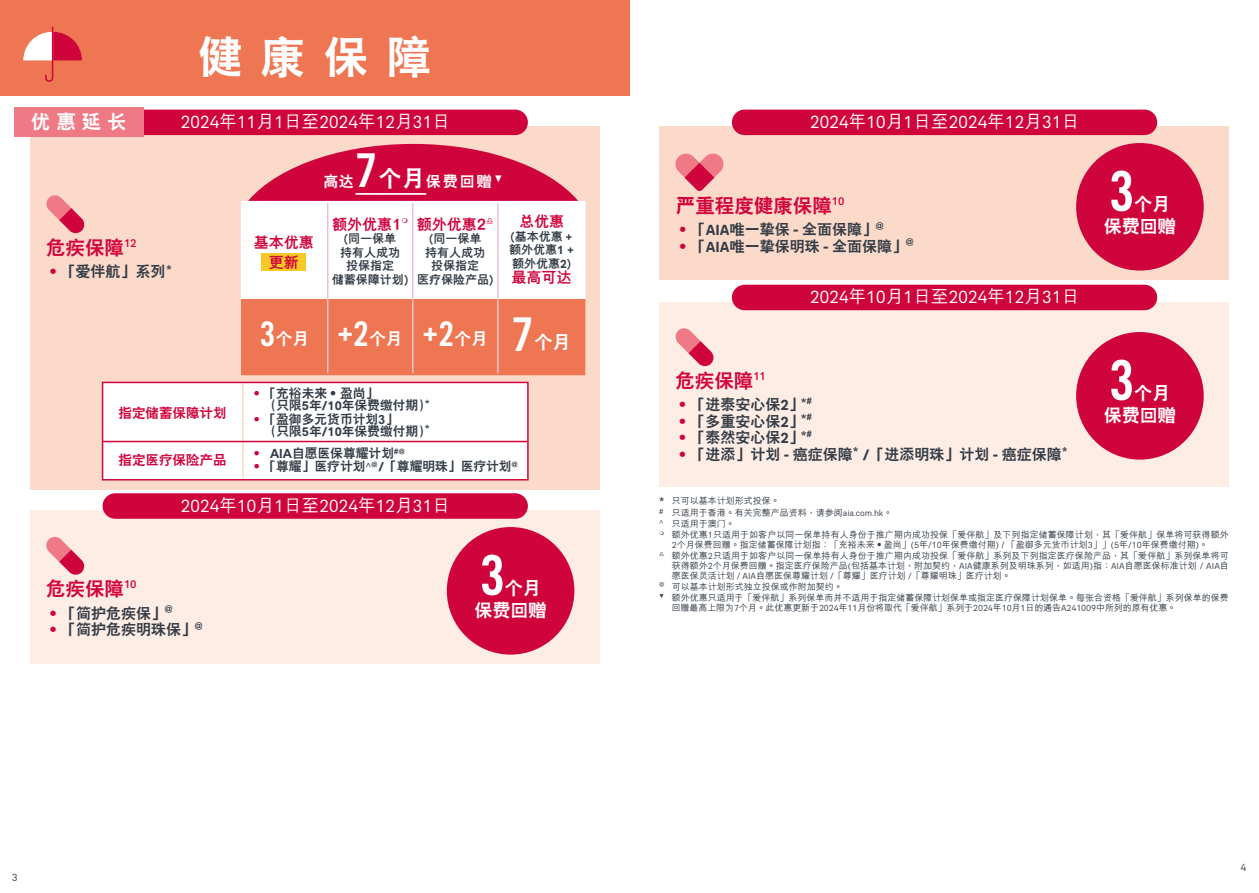
<style>
.page{position:relative;width:1259px;height:893px;background:#fff}
.page>*{position:absolute;margin:0;border:0;box-sizing:border-box;transform-origin:0 0}
.t1{font:500 condensed 58.5px "AIA Everest";color:#fff}
.t2{font:500 condensed 49.5px "AIA Everest";color:#fff}
.t3{font:800 45px "C Hei 2 HKS";color:#fff}
.t4{font:800 19.5px "C Hei 2 HKS";color:#d1043d}
.t5{font:800 19.5px "C Hei 2 HKS";color:#fff}
.t6{font:18px "AIA Everest";letter-spacing:-.02em;color:#fff}
.t7{font:800 18px/22.5px "C Hei 2 HKS";color:#fff}
.t8{font:800 16.5px "C Hei 2 HKS";color:#fff}
.t9{font:800 15px/16.5px "C Hei 2 HKS";color:#343d47}
.t10{font:800 15px/19.6px "M Hei HKS";color:#d0043d;text-align:center}
.t11{font:800 15px "C Hei 2 HKS";letter-spacing:.14em;color:#fff}
.t12{font:800 13.5px "C Hei 2 HKS";color:#d0043d}
.t13{font:800 12.75px/12px "C Hei 2 HKS";color:#343d47}
.t14{font:800 12px/13.5px "M Hei HKS";color:#343d47;text-align:center}
.t15{font:10.5px "AIA Everest";color:#343d47}
.t16{font:500 9px/9.8px "M Hei HKS";color:#343d47}
.t17{font:800 7.8px "C Hei 2 HK";color:#343d47}
.s1{font-family:"C Hei 2 HK";color:#d0043d}
.s2{font-family:"M Hei HK";font-weight:500}
.s3{font-family:"M Hei HKS";font-weight:500}
.s4{font-family:"AIA Everest";font-weight:500;font-stretch:condensed;font-size:49.5px}
.s5{font-size:22.5px}
.s6{font-family:"M Hei HK"}
.s7{font-family:"AIA Everest";font-weight:700}
.s8{font-family:"AIA Everest";font-weight:500;font-stretch:condensed;font-size:36px}
.s9{color:#d0043d}
.s10{font-family:"C Hei 2 HK"}
.s11{font-family:"AIA Everest";font-weight:400;font-size:10.5px}
.s12{font-family:"M Hei HK";font-size:13.5px}
.s13{font-family:"AIA Everest";font-weight:400}
</style>
<div class="page">
<div style="left:30px;top:127px;width:569px;height:363px;background:#fcdaca"></div>
<div style="left:103px;top:110px;width:425px;height:25px;background:#d0043d;border-radius:13px"></div>
<svg style="left:46px;top:195px;width:39px;height:38px"></svg>
<div style="left:30px;top:510px;width:569px;height:153px;background:#feede5"></div>
<div style="left:103px;top:493px;width:425px;height:26px;background:#d0043d;border-radius:13px"></div>
<svg style="left:46px;top:537px;width:39px;height:38px"></svg>
<div style="left:447px;top:527px;width:127px;height:128px;background:#d0043d;border-radius:50%"></div>
<div style="left:0;top:0;width:629px;height:95px;background:#ef7652"></div>
<svg style="left:23px;top:27px;width:59px;height:55px"></svg>
<svg style="left:248px;top:144px;width:330px;height:57px"></svg>
<div style="left:241px;top:295px;width:344px;height:80px;background:#ef7652"></div>
<div style="left:241px;top:201px;width:344px;height:98px;background:#fff"></div>
<hr style="left:327px;top:204px;width:1px;height:169px;background:#e9c2d0">
<hr style="left:412px;top:204px;width:1px;height:169px;background:#e9c2d0">
<hr style="left:497px;top:204px;width:1px;height:169px;background:#e9c2d0">
<hr style="left:356px;top:193px;width:23px;height:2px;background:#fff">
<hr style="left:379px;top:193px;width:47px;height:2px;background:#fff">
<div style="left:103px;top:382px;width:425px;height:98px;background:#fff"></div>
<hr style="left:242px;top:383px;width:1px;height:97px;background:#fcdaca">
<hr style="left:103px;top:441px;width:424px;height:1px;background:#d0043d">
<div style="left:102px;top:382px;width:426px;height:98px;border:2px solid #d0043d"></div>
<div style="left:659px;top:127px;width:570px;height:153px;background:#fcdaca"></div>
<div style="left:732px;top:110px;width:425px;height:25px;background:#d0043d;border-radius:13px"></div>
<svg style="left:675px;top:153px;width:49px;height:38px"></svg>
<div style="left:1076px;top:143px;width:127px;height:128px;background:#d0043d;border-radius:50%"></div>
<div style="left:659px;top:302px;width:570px;height:184px;background:#feede5"></div>
<div style="left:732px;top:285px;width:425px;height:25px;background:#d0043d;border-radius:13px"></div>
<svg style="left:675px;top:328px;width:39px;height:39px"></svg>
<div style="left:1076px;top:332px;width:127px;height:128px;background:#d0043d;border-radius:50%"></div>
<div style="left:262px;top:254px;width:44px;height:17px;background:#f7c927"></div>
<div style="left:14px;top:107px;width:130px;height:30px;background:#ef7a85"></div>
<h3 class="t3" style="left:198px;top:27px;width:235px">健康保障</h3>
<h3 class="t5" style="left:31px;top:109px;width:97px">優惠延長</h3>
<h3 class="t4" style="left:46px;top:235px;width:92px">危疾保障<sup>12</sup></h3>
<h3 class="t9" style="left:46px;top:264px;width:127px"><span class="s1">‧</span>「愛伴航」系列<span class="s2">*</span></h3>
<h3 class="t6" style="left:180px;top:112px;width:271px">2024<span class="s3">年</span>11<span class="s2">月</span>1<span class="s3">日至</span>2024<span class="s3">年</span>12<span class="s3">月</span>31<span class="s2">日</span></h3>
<h3 class="t10" style="left:254px;top:233px;width:61px">基本優惠更新</h3>
<h3 class="t11" style="left:323px;top:172px;width:181px">高達<span class="s4">7</span><span class="s5">個月</span>保費回贈<sup>▼</sup></h3>
<h3 class="t10" style="left:417px;top:214px;width:71px">額外優惠<span class="s6">2</span></h3>
<h3 class="t14" style="left:417px;top:232px;width:78px">(同一保單<br>持有人成功<br>投保指定<br>醫療保險產品)</h3>
<h3 class="t10" style="left:332px;top:214px;width:71px">額外優惠<span class="s6">1</span></h3>
<h3 class="t14" style="left:332px;top:232px;width:78px">(同一保單<br>持有人成功<br>投保指定<br>儲蓄保障計劃)</h3>
<h3 class="t10" style="left:519px;top:212px;width:46px">總優惠</h3>
<h3 class="t14" style="left:509px;top:230px;width:66px;text-align:left">(基本優惠 <span class="s7">+</span>額外優惠<span class="s7">1 +</span>額外優惠<span class="s7">2</span>)</h3>
<h3 class="t10" style="left:511px;top:267px;width:61px">最高可達</h3>
<h3 class="t8" style="left:260px;top:327px;width:229px"><span class="s8">3</span>個月 <span class="s8">+2</span>個月 <span class="s8">+2</span>個月</h3>
<h2 class="t2" style="left:512px;top:306px;width:22px">7</h2>
<h3 class="t7" style="left:534px;top:332px;width:37px">個月</h3>
<h3 class="t12" style="left:118px;top:404px;width:109px">指定儲蓄保障計劃</h3>
<h3 class="t12" style="left:118px;top:451px;width:109px">指定醫療保險產品</h3>
<h3 class="t13" style="left:270px;top:387px;width:161px;text-indent:-19px"><span class="s9">‧</span>「充裕未來‧盈尚」<br>(只限<span class="s7">5</span>年<span class="s7">/10</span>年保費繳付期)<span class="s2">*</span></h3>
<h3 class="t13" style="left:270px;top:413px;width:161px;text-indent:-19px"><span class="s1">‧</span>「盈御多元貨幣計劃<span class="s10">3</span>」<br>(只限<span class="s7">5</span>年<span class="s7">/10</span>年保費繳付期)<span class="s2">*</span></h3>
<h3 class="t13" style="left:251px;top:447px;width:268px;line-height:13.5px"><span class="s9">‧</span> <span class="s10">AIA</span>自願醫保尊耀計劃<sup>#</sup><sup>@<br></sup><span class="s9">‧</span>「尊耀」醫療計劃<span class="s11">^</span><sup>@</sup> <span class="s7">/</span>「尊耀明珠」醫療計劃<sup>@</sup></h3>
<h3 class="t6" style="left:180px;top:496px;width:271px">2024<span class="s3">年</span>10<span class="s2">月</span>1<span class="s3">日至</span>2024<span class="s3">年</span>12<span class="s3">月</span>31<span class="s2">日</span></h3>
<h3 class="t4" style="left:46px;top:576px;width:92px">危疾保障<sup>10</sup></h3>
<h3 class="t9" style="left:46px;top:605px;width:122px"><span class="s9">‧</span>「簡護危疾保」</h3>
<p class="t17" style="left:165px;top:605px;width:9px">@</p>
<h3 class="t9" style="left:46px;top:622px;width:152px"><span class="s9">‧</span>「簡護危疾明珠保」</h3>
<p class="t17" style="left:195px;top:621px;width:9px">@</p>
<h1 class="t1" style="left:480px;top:542px;width:26px">3</h1>
<h3 class="t7" style="left:474px;top:577px;width:73px;text-indent:30px">個月保費回贈</h3>
<h3 class="t6" style="left:809px;top:112px;width:271px">2024<span class="s3">年</span>10<span class="s2">月</span>1<span class="s3">日至</span>2024<span class="s3">年</span>12<span class="s3">月</span>31<span class="s2">日</span></h3>
<h3 class="t4" style="left:676px;top:192px;width:170px">嚴重程度健康保障<sup>10</sup></h3>
<h3 class="t9" style="left:676px;top:221px;width:203px"><span class="s9">‧</span>「<span class="s7">AIA</span>唯一摯保 <span class="s7">-</span> 全面保障」</h3>
<p class="t17" style="left:876px;top:221px;width:9px">@</p>
<h3 class="t9" style="left:676px;top:238px;width:233px"><span class="s9">‧</span>「<span class="s7">AIA</span>唯一摯保明珠 <span class="s7">-</span> 全面保障」</h3>
<p class="t17" style="left:906px;top:237px;width:9px">@</p>
<h3 class="t6" style="left:809px;top:287px;width:271px">2024<span class="s3">年</span>10<span class="s2">月</span>1<span class="s3">日至</span>2024<span class="s3">年</span>12<span class="s3">月</span>31<span class="s2">日</span></h3>
<h3 class="t4" style="left:675px;top:368px;width:92px">危疾保障<sup>11</sup></h3>
<h3 class="t9" style="left:675px;top:397px;width:394px"><span class="s9">‧</span>「進泰安心保<span class="s7">2</span>」<span class="s2">*</span><sup>#<br></sup><span class="s1">‧</span><span class="s10">「</span>多重安心保<span class="s7">2</span>」<span class="s2">*</span><sup>#<br></sup><span class="s1">‧</span><span class="s10">「</span>泰然安心保<span class="s7">2</span>」<span class="s2">*</span><sup>#<br></sup><span class="s1">‧</span><span class="s10">「</span>進添」計劃 <span class="s7">-</span> 癌症保障<span class="s2">*</span> <span class="s7">/</span>「進添明珠」計劃 <span class="s7">-</span> 癌症保障<span class="s2">*</span></h3>
<h1 class="t1" style="left:1109px;top:158px;width:26px">3</h1>
<h3 class="t7" style="left:1104px;top:193px;width:73px;text-indent:30px">個月保費回贈</h3>
<h1 class="t1" style="left:1109px;top:347px;width:26px">3</h1>
<h3 class="t7" style="left:1104px;top:382px;width:73px;text-indent:30px">個月保費回贈</h3>
<p class="t16" style="left:659px;top:495px;width:235px;line-height:11.2px"><span class="s12">*</span> 只可以基本計劃形式投保。<br><sup>#</sup> 只適用於香港。有關完整產品資料，請參閱<span class="s13">aia.com.hk</span>。<sup>^</sup> 只適用於澳門。</p>
<p class="t16" style="left:672px;top:529px;width:558px">額外優惠<span class="s13">1</span>只適用於如客戶以同一保單持有人身份於推廣期內成功投保「愛伴航」及下列指定儲蓄保障計劃，其「愛伴航」保單將可獲得額外<br><span class="s13">2</span>個月保費回贈。指定儲蓄保障計劃指：「充裕未來‧盈尚」<span class="s13">(5</span>年<span class="s13">/10</span>年保費繳付期<span class="s13">)</span> / 「盈御多元貨幣計劃<span class="s13">3</span>」」<span class="s13">(5</span>年<span class="s13">/10</span>年保費繳付期<span class="s13">)</span>。</p>
<p class="t16" style="left:672px;top:550px;width:558px;text-align:justify">額外優惠<span class="s13">2</span>只適用於如客戶以同一保單持有人身份於推廣期內成功投保「愛伴航」系列及下列指定醫療保險產品，其「愛伴航」系列保單將可獲得額外<span class="s13">2</span>個月保費回贈。指定醫療保險產品<span class="s13">(</span>包括基本計劃、附加契約、<span class="s13">AIA</span>健康系列及明珠系列，如適用<span class="s13">)</span>指：<span class="s13">AIA</span>自願醫保標準計劃 <span class="s13">/ AIA</span>自願醫保靈活計劃 <span class="s13">/ AIA</span>自願醫保尊耀計劃 <span class="s13">/</span>「尊耀」醫療計劃 <span class="s13">/</span>「尊耀明珠」醫療計劃。</p>
<p class="t16" style="left:659px;top:581px;width:185px"><sup>@</sup> 可以基本計劃形式獨立投保或作附加契約。</p>
<p class="t16" style="left:672px;top:592px;width:558px;text-indent:-13px"><sup>▼</sup> 額外優惠只適用於「愛伴航」系列保單而並不適用於指定儲蓄保障計劃保單或指定醫療保障計劃保單。每張合資格「愛伴航」系列保單的保費回贈最高上限為<span class="s13">7</span>個月。此優惠更新於<span class="s13">2024</span>年<span class="s13">11</span>月份將取代「愛伴航」系列於<span class="s13">2024</span>年<span class="s13">10</span>月<span class="s13">1</span>日的通告<span class="s13">A241009</span>中所列的原有優惠。</p>
<p class="t15" style="left:12px;top:872px;width:7px">3</p>
<p class="t15" style="left:1240px;top:861px;width:7px">4</p>
</div>
